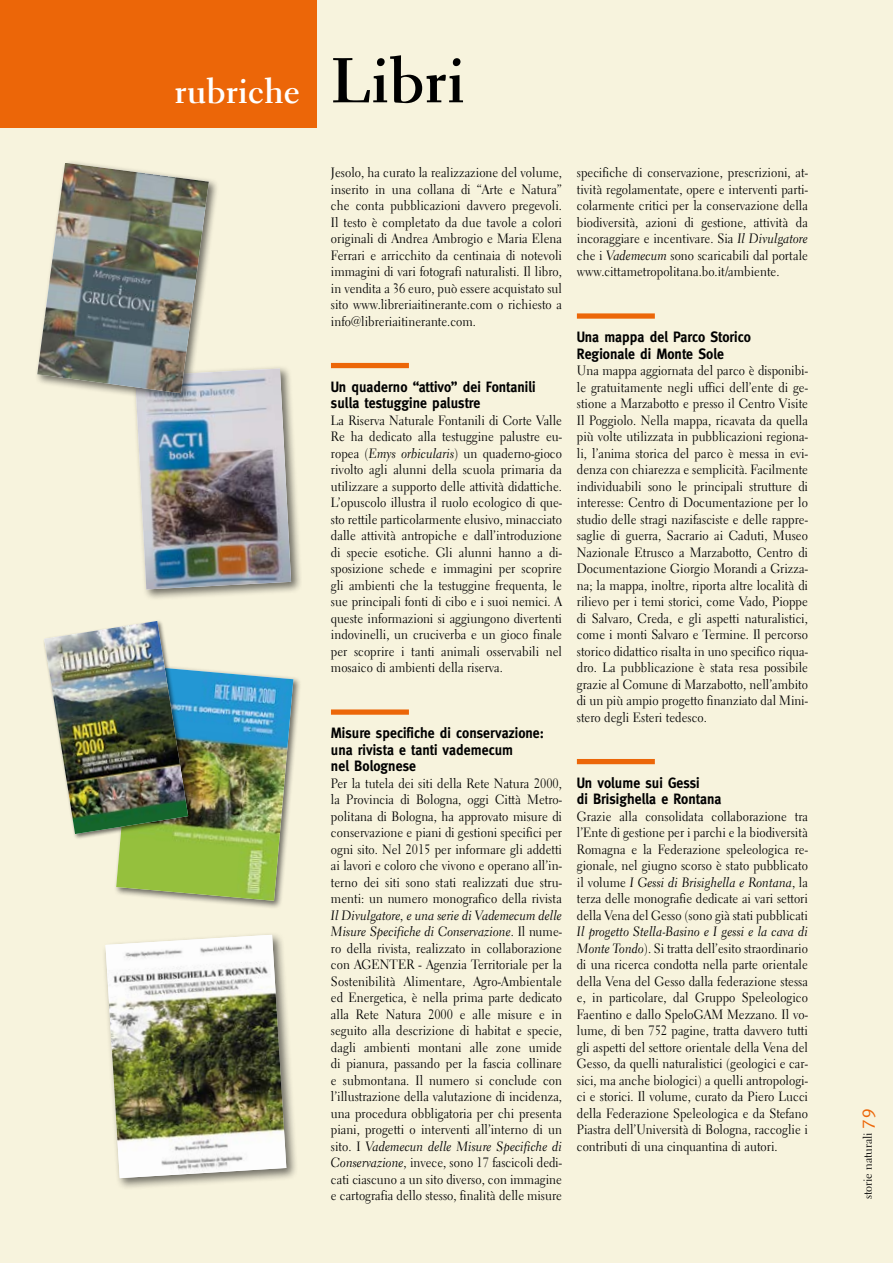
<style>
.page{position:relative;width:893px;height:1263px;background:#f7f3dd}
.page>*{position:absolute;margin:0;border:0;box-sizing:border-box;transform-origin:0 0}
.t1{font:700 63px "Electra LT Std";color:#000}
.t2{font:700 34.5px "Electra LT Std";color:#fff}
.t3{font:700 15px/16.5px "Meta";letter-spacing:.005em;color:#000;scale:.92 1}
.t4{font:13.5px/16.5px "Electra LT Std";letter-spacing:.005em;color:#000;text-align:justify;scale:.92 1}
.t5{font:13.5px/16.5px "Electra LT Std Cursive";letter-spacing:.005em;color:#000;scale:.92 1}
.t6{font:12px "Electra LT Std";letter-spacing:-.005em;color:#000}
.s1{font-family:"Electra LT Std Cursive"}
.s2{font-family:"Electra LT Std"}
.s3{font-family:"Meta";font-size:18px;color:#ec6608}
</style>
<div class="page">
<div style="left:0;top:0;width:316px;height:128px;background:#ec6608"></div>
<div style="left:331px;top:363px;width:78px;height:5px;background:#ec6608"></div>
<div style="left:331px;top:709px;width:78px;height:6px;background:#ec6608"></div>
<div style="left:577px;top:313px;width:78px;height:6px;background:#ec6608"></div>
<div style="left:577px;top:759px;width:78px;height:5px;background:#ec6608"></div>
<div style="left:132px;top:365px;width:170px;height:235px;background:#000;opacity:.55"></div>
<div style="left:102px;top:931px;width:197px;height:259px;background:#000;opacity:.55"></div>
<img style="left:105px;top:935px;width:181px;height:243px">
<div style="left:114px;top:663px;width:188px;height:246px;background:#000;opacity:.55"></div>
<img style="left:74px;top:663px;width:219px;height:238px">
<img style="left:44px;top:621px;width:144px;height:213px">
<img style="left:120px;top:180px;width:171px;height:409px">
<img style="left:37px;top:163px;width:172px;height:230px">
<h2 class="t2" style="left:175px;top:69px;width:127px">rubriche</h2>
<h1 class="t1" style="left:331px;top:41px;width:136px">Libri</h1>
<p class="t4" style="left:331px;top:164px;width:253px">Jesolo, ha curato la realizzazione del volume, inserito in una collana di “Arte e Natura” che conta pubblicazioni davvero pregevoli.<br>Il testo è completato da due tavole a colori originali di Andrea Ambrogio e Maria Elena Ferrari e arricchito da centinaia di notevoli immagini di vari fotografi naturalisti. Il libro, in vendita a 36 euro, può essere acquistato sul sito www.libreriaitinerante.com o richiesto a info@libreriaitinerante.com.</p>
<p class="t3" style="left:331px;top:378px;width:224px">Un quaderno “attivo” dei Fontanili sulla testuggine palustre</p>
<p class="t4" style="left:331px;top:412px;width:253px">La Riserva Naturale Fontanili di Corte Valle Re ha dedicato alla testuggine palustre eu&shy;ropea (<span class="s1">Emys orbicularis</span>) un quaderno-gioco rivolto agli alunni della scuola primaria da utilizzare a supporto delle attività didattiche.<br>L’opuscolo illustra il ruolo ecologico di que&shy;sto rettile particolarmente elusivo, minacciato dalle attività antropiche e dall’introduzione di specie esotiche. Gli alunni hanno a di&shy;sposizione schede e immagini per scoprire gli ambienti che la testuggine frequenta, le sue principali fonti di cibo e i suoi nemici. A queste informazioni si aggiungono divertenti indovinelli, un cruciverba e un gioco finale per scoprire i tanti animali osservabili nel mosaico di ambienti della riserva.</p>
<p class="t3" style="left:331px;top:725px;width:233px">Misure specifiche di conservazione: una rivista e tanti vademecum<br>nel Bolognese</p>
<p class="t4" style="left:331px;top:775px;width:253px">Per la tutela dei siti della Rete Natura 2000, la Provincia di Bologna, oggi Città Metro&shy;politana di Bologna, ha approvato misure di conservazione e piani di gestioni specifici per ogni sito. Nel 2015 per informare gli addetti ai lavori e coloro che vivono e operano all’in&shy;terno dei siti sono stati realizzati due stru&shy;menti: un numero monografico della rivista</p>
<p class="t5" style="left:331px;top:907px;width:253px">Il Divulgatore, e una serie di Vademecum delle<br>Misure Specifiche di Conservazione<span class="s2">. Il nume-</span></p>
<p class="t4" style="left:331px;top:940px;width:253px">ro della rivista, realizzato in collaborazione con AGENTER - Agenzia Territoriale per la Sostenibilità Alimentare, Agro-Ambientale ed Energetica, è nella prima parte dedicato alla Rete Natura 2000 e alle misure e in seguito alla descrizione di habitat e specie, dagli ambienti montani alle zone umide di pianura, passando per la fascia collinare e submontana. Il numero si conclude con l’illustrazione della valutazione di incidenza, una procedura obbligatoria per chi presenta piani, progetti o interventi all’interno di un</p>
<p class="t5" style="left:331px;top:1138px;width:253px"><span class="s2">sito. I</span> Vademecun delle Misure Specifiche di</p>
<p class="t4" style="left:331px;top:1154px;width:253px"><span class="s1">Conservazione</span>, invece, sono 17 fascicoli dedi&shy;cati ciascuno a un sito diverso, con immagine e cartografia dello stesso, finalità delle misure</p>
<p class="t4" style="left:577px;top:164px;width:253px">specifiche di conservazione, prescrizioni, at&shy;tività regolamentate, opere e interventi parti&shy;colarmente critici per la conservazione della biodiversità, azioni di gestione, attività da incoraggiare e incentivare. Sia <span class="s1">Il Divulgatore </span>che i <span class="s1">Vademecum</span> sono scaricabili dal portale www.cittametropolitana.bo.it/ambiente.</p>
<p class="t3" style="left:577px;top:329px;width:191px">Una mappa del Parco Storico<br>Regionale di Monte Sole</p>
<p class="t4" style="left:577px;top:362px;width:253px">Una mappa aggiornata del parco è disponibi&shy;le gratuitamente negli uffici dell’ente di ge&shy;stione a Marzabotto e presso il Centro Visite Il Poggiolo. Nella mappa, ricavata da quella più volte utilizzata in pubblicazioni regiona&shy;li, l’anima storica del parco è messa in evi&shy;denza con chiarezza e semplicità. Facilmente individuabili sono le principali strutture di interesse: Centro di Documentazione per lo studio delle stragi nazifasciste e delle rappre&shy;saglie di guerra, Sacrario ai Caduti, Museo Nazionale Etrusco a Marzabotto, Centro di Documentazione Giorgio Morandi a Grizza&shy;na; la mappa, inoltre, riporta altre località di rilievo per i temi storici, come Vado, Pioppe di Salvaro, Creda, e gli aspetti naturalistici, come i monti Salvaro e Termine. Il percorso storico didattico risalta in uno specifico riqua&shy;dro. La pubblicazione è stata resa possibile grazie al Comune di Marzabotto, nell’ambito di un più ampio progetto finanziato dal Mini&shy;stero degli Esteri tedesco.</p>
<p class="t3" style="left:577px;top:774px;width:159px">Un volume sui Gessi<br>di Brisighella e Rontana</p>
<p class="t4" style="left:577px;top:808px;width:253px">Grazie alla consolidata collaborazione tra l’Ente di gestione per i parchi e la biodiversità Romagna e la Federazione speleologica re&shy;gionale, nel giugno scorso è stato pubblicato</p>
<p class="t5" style="left:577px;top:874px;width:253px"><span class="s2">il volume</span> I Gessi di Brisighella e Rontana<span class="s2">, la</span></p>
<p class="t4" style="left:577px;top:890px;width:253px">terza delle monografie dedicate ai vari settori della Vena del Gesso (sono già stati pubblicati</p>
<p class="t5" style="left:577px;top:923px;width:253px">Il progetto Stella-Basino e I gessi e la cava di</p>
<p class="t4" style="left:577px;top:940px;width:253px"><span class="s1">Monte Tondo</span>). Si tratta dell’esito straordinario di una ricerca condotta nella parte orientale della Vena del Gesso dalla federazione stessa e, in particolare, dal Gruppo Speleologico Faentino e dallo SpeloGAM Mezzano. Il vo&shy;lume, di ben 752 pagine, tratta davvero tutti gli aspetti del settore orientale della Vena del Gesso, da quelli naturalistici (geologici e car&shy;sici, ma anche biologici) a quelli antropologi&shy;ci e storici. Il volume, curato da Piero Lucci della Federazione Speleologica e da Stefano Piastra dell’Università di Bologna, raccoglie i contributi di una cinquantina di autori.</p>
<p class="t6" style="left:860px;top:1199px;width:92px;rotate:-90deg">storie naturali <span class="s3">79</span></p>
</div>
